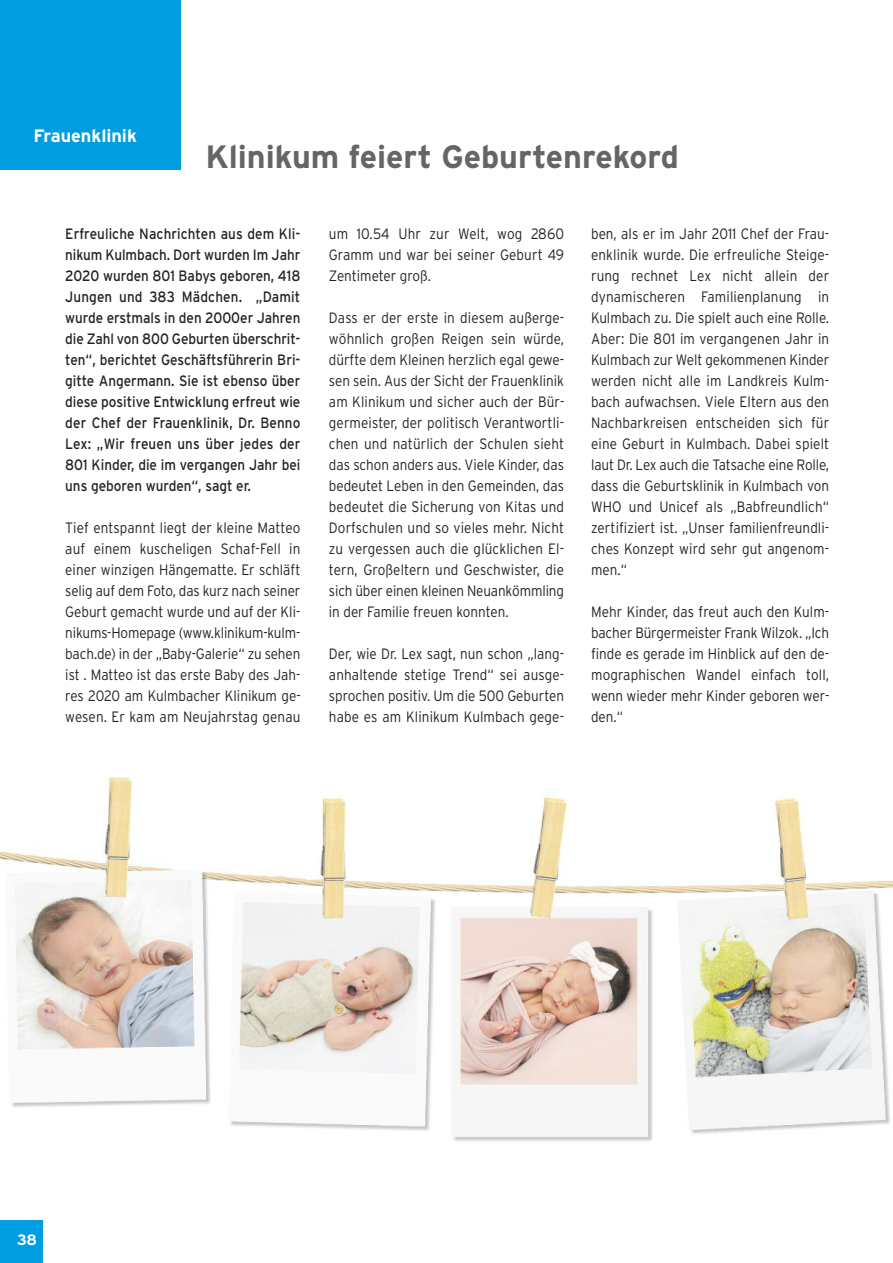
<style>
.page{position:relative;width:893px;height:1263px;background:#fff}
.page>*{position:absolute;margin:0;border:0;box-sizing:border-box;transform-origin:0 0}
.t1{font:700 32.25px "Interstate";color:#656564}
.t2{font:700 18px "Interstate";color:#fff}
.t3{font:300 15px/21px "Interstate";color:#222221;text-align:justify;scale:.9 1}
.t4{font:15px/21px "Interstate";color:#222221;text-align:justify;scale:.9 1}
.t5{font:700 15px "Interstate";color:#fff}
</style>
<div class="page">
<div style="left:0;top:1220px;width:43px;height:43px;background:#009de0"></div>
<img style="left:0;top:777px;width:893px;height:364px">
<div style="left:0;top:0;width:181px;height:170px;background:#009de0"></div>
<p class="t2" style="left:34px;top:125px;width:105px">Frauenklinik</p>
<h1 class="t1" style="left:206px;top:138px;width:475px">Klinikum feiert Geburtenrekord</h1>
<p class="t4" style="left:65px;top:223px;width:263px">Erfreuliche Nachrichten aus dem Kli&shy;nikum Kulmbach. Dort wurden Im Jahr 2020 wurden 801 Babys geboren, 418<br>Jungen und 383 Mädchen. „Damit wurde erstmals in den 2000er Jahren die Zahl von 800 Geburten überschrit&shy;ten“, berichtet Geschäftsführerin Bri&shy;gitte Angermann. Sie ist ebenso über diese positive Entwicklung erfreut wie der Chef der Frauenklinik, Dr. Benno Lex: „Wir freuen uns über jedes der 801 Kinder, die im vergangen Jahr bei uns geboren wurden“, sagt er.</p>
<p class="t3" style="left:65px;top:517px;width:263px">Tief entspannt liegt der kleine Matteo auf einem kuscheligen Schaf-Fell in einer winzigen Hängematte. Er schläft selig auf dem Foto, das kurz nach seiner Geburt gemacht wurde und auf der Kli&shy;nikums-Homepage (www.klinikum-kulm&shy;bach.de) in der „Baby-Galerie“ zu sehen ist . Matteo ist das erste Baby des Jah&shy;res 2020 am Kulmbacher Klinikum ge&shy;wesen. Er kam am Neujahrstag genau</p>
<p class="t3" style="left:329px;top:223px;width:263px">um 10.54 Uhr zur Welt, wog 2860<br>Gramm und war bei seiner Geburt 49<br>Zentimeter groß.</p>
<p class="t3" style="left:329px;top:307px;width:263px">Dass er der erste in diesem außerge&shy;wöhnlich großen Reigen sein würde, dürfte dem Kleinen herzlich egal gewe&shy;sen sein. Aus der Sicht der Frauenklinik am Klinikum und sicher auch der Bür&shy;germeister, der politisch Verantwortli&shy;chen und natürlich der Schulen sieht das schon anders aus. Viele Kinder, das bedeutet Leben in den Gemeinden, das bedeutet die Sicherung von Kitas und Dorfschulen und so vieles mehr. Nicht zu vergessen auch die glücklichen El&shy;tern, Großeltern und Geschwister, die sich über einen kleinen Neuankömmling in der Familie freuen konnten.</p>
<p class="t3" style="left:329px;top:643px;width:263px">Der, wie Dr. Lex sagt, nun schon „lang&shy;anhaltende stetige Trend“ sei ausge&shy;sprochen positiv. Um die 500 Geburten habe es am Klinikum Kulmbach gege-</p>
<p class="t3" style="left:591px;top:223px;width:266px">ben, als er im Jahr 2011 Chef der Frau&shy;enklinik wurde. Die erfreuliche Steige&shy;rung rechnet Lex nicht allein der dynamischeren Familienplanung in Kulmbach zu. Die spielt auch eine Rolle.<br>Aber: Die 801 im vergangenen Jahr in Kulmbach zur Welt gekommenen Kinder werden nicht alle im Landkreis Kulm&shy;bach aufwachsen. Viele Eltern aus den Nachbarkreisen entscheiden sich für eine Geburt in Kulmbach. Dabei spielt laut Dr. Lex auch die Tatsache eine Rolle, dass die Geburtsklinik in Kulmbach von WHO und Unicef als „Babfreundlich“ zertifiziert ist. „Unser familienfreundli&shy;ches Konzept wird sehr gut angenom&shy;men.“</p>
<p class="t3" style="left:591px;top:601px;width:267px">Mehr Kinder, das freut auch den Kulm&shy;bacher Bürgermeister Frank Wilzok. „Ich finde es gerade im Hinblick auf den de&shy;mographischen Wandel einfach toll, wenn wieder mehr Kinder geboren wer&shy;den.“</p>
<p class="t5" style="left:17px;top:1231px;width:21px">38</p>
</div>
